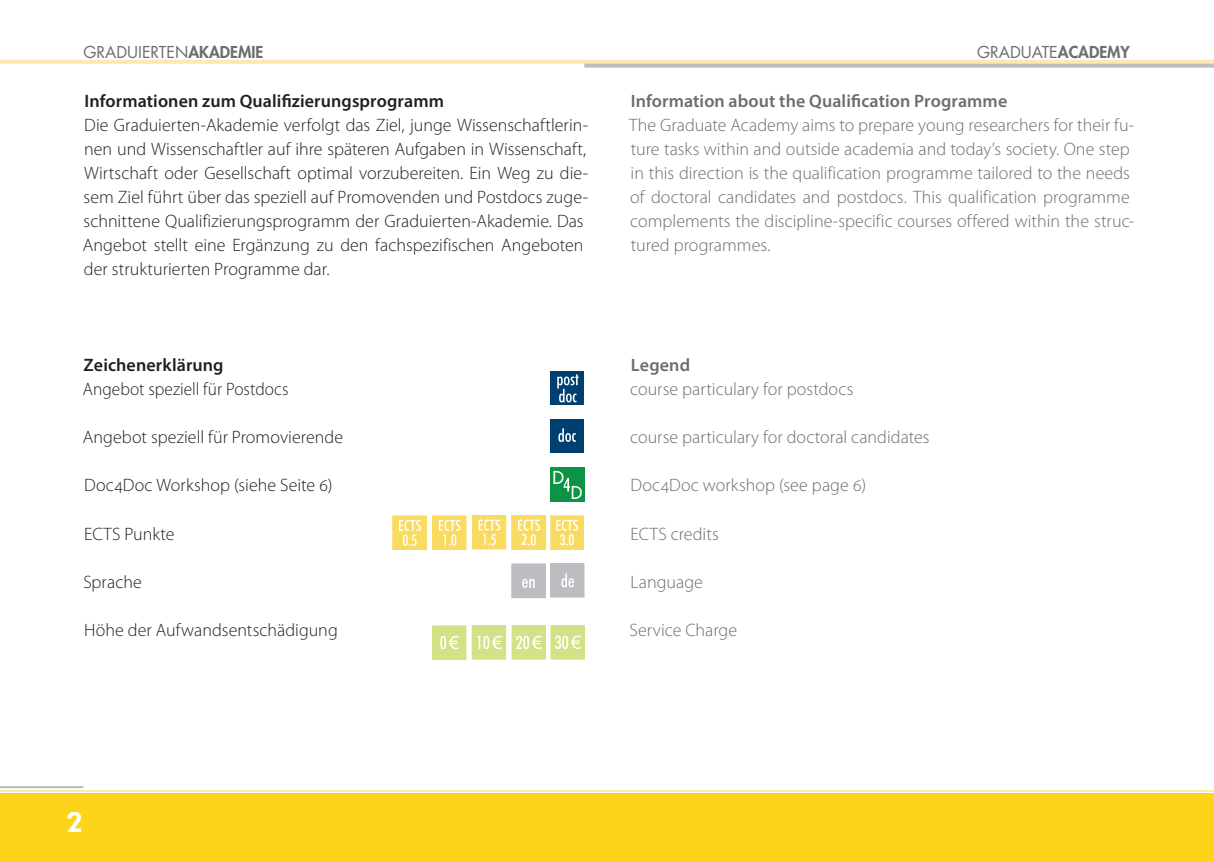
<style>
.page{position:relative;width:1214px;height:862px;background:#fff}
.page>*{position:absolute;margin:0;border:0;box-sizing:border-box;transform-origin:0 0}
.t1{font:800 28px "Futura BT";color:#fff}
.t2{font:300 18px/24px "Myriad Pro";color:#231f20}
.t3{font:300 18px/24px "Myriad Pro";color:#6c6d70}
.t4{font:600 18px "Myriad Pro";letter-spacing:.005em;color:#231f20}
.t5{font:600 18px "Myriad Pro";letter-spacing:.005em;color:#6c6d70}
.t6{font:300 18px "Myriad Pro";color:#231f20;scale:.96 1}
.t7{font:500 17.4px "Futura Std";color:#fff}
.t8{font:600 condensed 17px "Myriad Pro";color:#fff;scale:.85 1}
.t9{font:16px "Futura Std";color:#6c6d70}
.s1{font-weight:800}
</style>
<div class="page">
<div style="left:0;top:794px;width:1213px;height:68px;background:#fed41a"></div>
<svg style="left:0;top:60px;width:1213px;height:4px;background:#fae6b4"></svg>
<svg style="left:584px;top:64px;width:629px;height:4px;background:#c1c2c5"></svg>
<hr style="left:0;top:790px;width:1213px;height:2px;background:#fee8b1">
<hr style="left:0;top:786px;width:83px;height:2px;background:#bcbdc0">
<div style="left:511px;top:564px;width:34px;height:33px;background:#bcbdc0"></div>
<div style="left:511px;top:564px;width:34px;height:34px;border:1px solid #bcbdc0"></div>
<svg style="left:522px;top:579px;width:12px;height:9px"></svg>
<div style="left:550px;top:564px;width:34px;height:33px;background:#bcbdc0"></div>
<div style="left:550px;top:563px;width:34px;height:34px;border:1px solid #bcbdc0"></div>
<svg style="left:561px;top:573px;width:13px;height:14px"></svg>
<div style="left:551px;top:625px;width:33px;height:34px;background:#d2e287"></div>
<svg style="left:555px;top:635px;width:26px;height:14px"></svg>
<div style="left:550px;top:419px;width:34px;height:34px;background:#004071"></div>
<svg style="left:558px;top:428px;width:18px;height:14px"></svg>
<div style="left:472px;top:626px;width:33px;height:33px;background:#d2e287"></div>
<svg style="left:477px;top:636px;width:25px;height:13px"></svg>
<div style="left:512px;top:626px;width:33px;height:33px;background:#d2e287"></div>
<div style="left:512px;top:625px;width:33px;height:34px;border:1px solid #d2e287"></div>
<svg style="left:516px;top:636px;width:25px;height:13px"></svg>
<div style="left:432px;top:516px;width:34px;height:33px;background:#fadb62"></div>
<svg style="left:439px;top:520px;width:21px;height:25px"></svg>
<div style="left:550px;top:371px;width:34px;height:34px;background:#004071"></div>
<svg style="left:557px;top:374px;width:21px;height:28px"></svg>
<div style="left:392px;top:516px;width:34px;height:33px;background:#fadb62"></div>
<div style="left:392px;top:516px;width:34px;height:33px;border:1px solid #fadb62"></div>
<svg style="left:399px;top:520px;width:22px;height:26px"></svg>
<div style="left:472px;top:516px;width:33px;height:33px;background:#fadb62"></div>
<div style="left:472px;top:515px;width:34px;height:34px;border:1px solid #fadb62"></div>
<svg style="left:478px;top:519px;width:22px;height:26px"></svg>
<div style="left:550px;top:516px;width:33px;height:33px;background:#fadb62"></div>
<div style="left:550px;top:516px;width:33px;height:33px;border:1px solid #fadb62"></div>
<svg style="left:556px;top:520px;width:22px;height:25px"></svg>
<div style="left:432px;top:626px;width:34px;height:33px;background:#d2e287"></div>
<svg style="left:440px;top:636px;width:19px;height:13px"></svg>
<div style="left:550px;top:467px;width:34px;height:34px;background:#0d9344"></div>
<svg style="left:563px;top:478px;width:7px;height:13px"></svg>
<div style="left:511px;top:515px;width:34px;height:34px;background:#fadb62;border:1px solid #fadb62"></div>
<svg style="left:518px;top:519px;width:22px;height:26px"></svg>
<p class="t9" style="left:83px;top:42px;width:181px">GRADUIERTEN<span class="s1">AKADEMIE</span></p>
<p class="t9" style="left:976px;top:42px;width:154px">GRADUATE<span class="s1">ACADEMY</span></p>
<p class="t4" style="left:84px;top:90px;width:361px">Informationen zum Qualifizierungsprogramm</p>
<p class="t2" style="left:83px;top:113px;width:506px">Die Graduierten-Akademie verfolgt das Ziel, junge Wissenschaftlerin&shy;nen und Wissenschaftler auf ihre späteren Aufgaben in Wissenschaft, Wirtschaft oder Gesellschaft optimal vorzubereiten. Ein Weg zu die&shy;sem Ziel führt über das speziell auf Promovenden und Postdocs zuge&shy;schnittene Qualifizierungsprogramm der Graduierten-Akademie. Das Angebot stellt eine Ergänzung zu den fachspezifischen Angeboten der strukturierten Programme dar.</p>
<p class="t5" style="left:630px;top:90px;width:378px">Information about the Qualification Programme</p>
<p class="t3" style="left:629px;top:113px;width:506px">The Graduate Academy aims to prepare young researchers for their fu&shy;ture tasks within and outside academia and today’s society. One step in this direction is the qualification programme tailored to the needs of doctoral candidates and postdocs. This qualification programme complements the discipline-specific courses offered within the struc&shy;tured programmes.</p>
<p class="t4" style="left:84px;top:354px;width:141px">Zeichenerklärung</p>
<p class="t6" style="left:83px;top:379px;width:216px">Angebot speziell für Postdocs</p>
<p class="t2" style="left:83px;top:425px;width:261px">Angebot speziell für Promovierende</p>
<p class="t2" style="left:84px;top:473px;width:250px">Doc4Doc Workshop (siehe Seite 6)</p>
<p class="t2" style="left:84px;top:521px;width:92px">ECTS Punkte</p>
<p class="t2" style="left:83px;top:569px;width:60px">Sprache</p>
<p class="t2" style="left:84px;top:617px;width:255px">Höhe der Aufwandsentschädigung</p>
<h1 class="t1" style="left:66px;top:805px;width:19px">2</h1>
<p class="t8" style="left:521px;top:530px;width:8px">2</p>
<p class="t7" style="left:552px;top:467px;width:13px">D</p>
<p class="t7" style="left:570px;top:481px;width:13px">D</p>
<p class="t5" style="left:630px;top:354px;width:61px">Legend</p>
<p class="t3" style="left:630px;top:377px;width:225px">course particulary for postdocs</p>
<p class="t3" style="left:630px;top:425px;width:301px">course particulary for doctoral candidates</p>
<p class="t3" style="left:630px;top:473px;width:237px">Doc4Doc workshop (see page 6)</p>
<p class="t3" style="left:630px;top:521px;width:90px">ECTS credits</p>
<p class="t3" style="left:630px;top:569px;width:74px">Language</p>
<p class="t3" style="left:629px;top:617px;width:109px">Service Charge</p>
</div>
